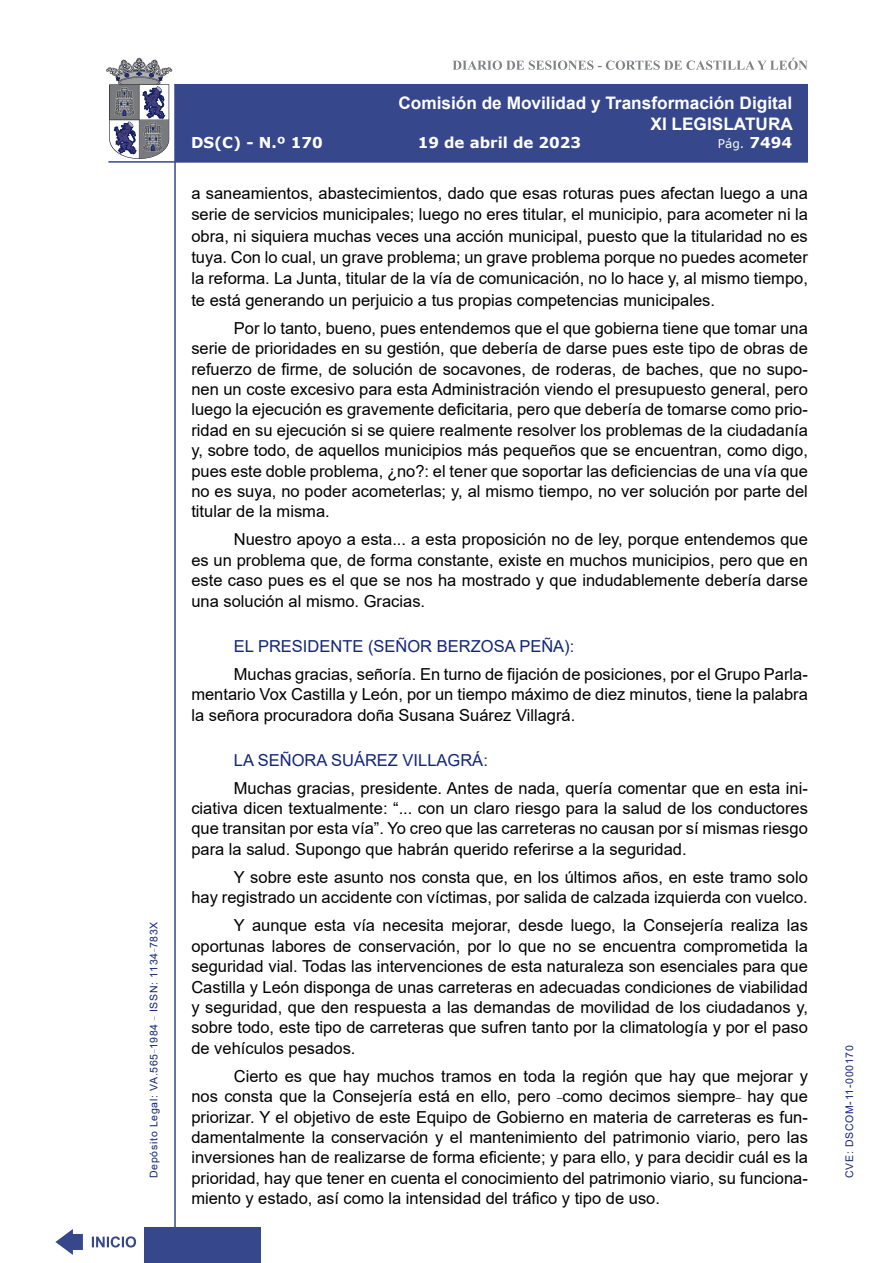
<style>
.page{position:relative;width:893px;height:1263px;background:#fff}
.page>*{position:absolute;margin:0;border:0;box-sizing:border-box;transform-origin:0 0}
.t1{font:700 17.25px/20.7px "Arial";color:#fff;text-align:right}
.t2{font:16.5px/20.4px "Arial";color:#000;text-align:justify}
.Orador{font:16.5px "Arial";color:#122678}
.t3{font:700 15px "Verdana";color:#fff}
.t4{font:12px "Verdana";color:#fff}
.t5{font:10.5px "Arial";letter-spacing:.065em;color:#122678}
.s1{font-weight:700;font-size:15px}
</style>
<div class="page">
<svg style="left:452px;top:58px;width:356px;height:12px"></svg>
<hr style="left:174px;top:84px;width:2px;height:1179px;background:#36478c">
<div style="left:144px;top:1227px;width:117px;height:36px;background:#36478c"></div>
<div style="left:175px;top:84px;width:633px;height:78px;background:#36478c"></div>
<hr style="left:108px;top:161px;width:700px;height:2px;background:#36478c">
<svg style="left:92px;top:1236px;width:44px;height:11px"></svg>
<svg style="left:55px;top:1229px;width:28px;height:26px"></svg>
<svg style="left:106px;top:58px;width:66px;height:101px"></svg>
<p class="t5" style="left:146px;top:1178px;width:258px;rotate:-90deg">Depósito Legal: VA.565<sup>_</sup>1984 <sup>_</sup> ISSN: 1134<sup>_</sup>783X</p>
<p class="t1" style="left:398px;top:93px;width:396px">Comisión de Movilidad y Transformación Digital<br>XI LEGISLATURA</p>
<p class="t3" style="left:191px;top:132px;width:133px">DS(C) - N.º 170</p>
<p class="t3" style="left:418px;top:132px;width:165px">19 de abril de 2023</p>
<p class="t4" style="left:718px;top:135px;width:76px">Pág. <span class="s1">7494</span></p>
<p class="t2" style="left:191px;top:183px;width:618px;line-height:21.3px">a saneamientos, abastecimientos, dado que esas roturas pues afectan luego a una serie de servicios municipales; luego no eres titular, el municipio, para acometer ni la obra, ni siquiera muchas veces una acción municipal, puesto que la titularidad no es tuya. Con lo cual, un grave problema; un grave problema porque no puedes acometer la reforma. La Junta, titular de la vía de comunicación, no lo hace y, al mismo tiempo, te está generando un perjuicio a tus propias competencias municipales.</p>
<p class="t2" style="left:191px;top:318px;width:618px;text-indent:43px">Por lo tanto, bueno, pues entendemos que el que gobierna tiene que tomar una serie de prioridades en su gestión, que debería de darse pues este tipo de obras de refuerzo de firme, de solución de socavones, de roderas, de baches, que no supo&shy;nen un coste excesivo para esta Administración viendo el presupuesto general, pero luego la ejecución es gravemente deficitaria, pero que debería de tomarse como prio&shy;ridad en su ejecución si se quiere realmente resolver los problemas de la ciudadanía y, sobre todo, de aquellos municipios más pequeños que se encuentran, como digo, pues este doble problema, ¿no?: el tener que soportar las deficiencias de una vía que no es suya, no poder acometerlas; y, al mismo tiempo, no ver solución por parte del titular de la misma.</p>
<p class="t2" style="left:191px;top:529px;width:618px;text-indent:43px">Nuestro apoyo a esta... a esta proposición no de ley, porque entendemos que es un problema que, de forma constante, existe en muchos municipios, pero que en este caso pues es el que se nos ha mostrado y que indudablemente debería darse una solución al mismo. Gracias.</p>
<p class="Orador" style="left:234px;top:634px;width:342px">EL PRESIDENTE (SEÑOR BERZOSA PEÑA):</p>
<p class="t2" style="left:191px;top:664px;width:618px;text-indent:43px">Muchas gracias, señoría. En turno de fijación de posiciones, por el Grupo Parla&shy;mentario Vox Castilla y León, por un tiempo máximo de diez minutos, tiene la palabra la señora procuradora doña Susana Suárez Villagrá.</p>
<p class="Orador" style="left:234px;top:748px;width:256px">LA SEÑORA SUÁREZ VILLAGRÁ:</p>
<p class="t2" style="left:191px;top:777px;width:618px;text-indent:43px">Muchas gracias, presidente. Antes de nada, quería comentar que en esta ini&shy;ciativa dicen textualmente: “... con un claro riesgo para la salud de los conductores que transitan por esta vía”. Yo creo que las carreteras no causan por sí mismas riesgo para la salud. Supongo que habrán querido referirse a la seguridad.</p>
<p class="t2" style="left:191px;top:867px;width:618px;text-align:right">Y sobre este asunto nos consta que, en los últimos años, en este tramo solo<br>hay registrado un accidente con víctimas, por salida de calzada izquierda con vuelco.</p>
<p class="t2" style="left:191px;top:915px;width:618px;text-indent:43px">Y aunque esta vía necesita mejorar, desde luego, la Consejería realiza las oportunas labores de conservación, por lo que no se encuentra comprometida la seguridad vial. Todas las intervenciones de esta naturaleza son esenciales para que Castilla y León disponga de unas carreteras en adecuadas condiciones de viabilidad y seguridad, que den respuesta a las demandas de movilidad de los ciudadanos y, sobre todo, este tipo de carreteras que sufren tanto por la climatología y por el paso de vehículos pesados.</p>
<p class="t2" style="left:191px;top:1066px;width:618px;text-indent:43px">Cierto es que hay muchos tramos en toda la región que hay que mejorar y nos consta que la Consejería está en ello, pero <sup>_</sup>como decimos siempre<sup>_</sup> hay que priorizar. Y el objetivo de este Equipo de Gobierno en materia de carreteras es fun&shy;damentalmente la conservación y el mantenimiento del patrimonio viario, pero las inversiones han de realizarse de forma eficiente; y para ello, y para decidir cuál es la prioridad, hay que tener en cuenta el conocimiento del patrimonio viario, su funciona&shy;miento y estado, así como la intensidad del tráfico y tipo de uso.</p>
<p class="t5" style="left:842px;top:1178px;width:134px;rotate:-90deg">CVE: DSCOM-11-000170</p>
</div>
